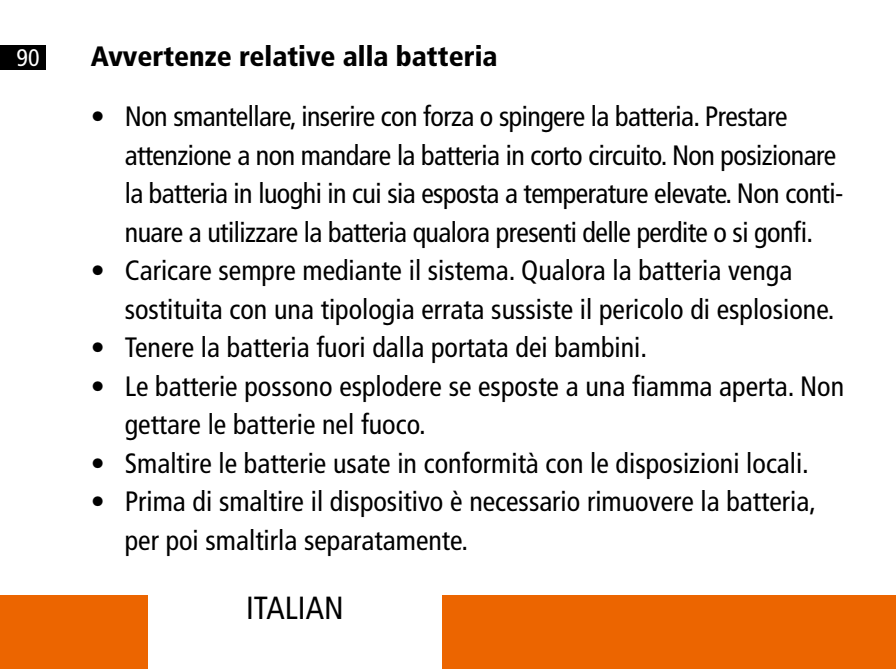
<style>
.page{position:relative;width:896px;height:669px;background:#fff}
.page>*{position:absolute;margin:0;border:0;box-sizing:border-box;transform-origin:0 0}
.t1{font:condensed 32px "Frutiger LT";color:#000}
.t2{font:condensed 28px/38.4px "Frutiger LT";color:#000}
.t3{font:condensed 28px/38.4px "Frutiger LT";letter-spacing:-.02em;color:#000}
.t4{font:900 condensed 28px "Frutiger LT";color:#000}
.t5{font:condensed 24px "Frutiger LT";color:#fff}
</style>
<div class="page">
<div style="left:0;top:45px;width:45px;height:24px;background:#000"></div>
<div style="left:0;top:595px;width:147px;height:74px;background:#ec6500"></div>
<div style="left:442px;top:595px;width:454px;height:74px;background:#ec6500"></div>
<p class="t5" style="left:17px;top:43px;width:25px">90</p>
<p class="t4" style="left:91px;top:40px;width:408px">Avvertenze relative alla batteria</p>
<p class="t3" style="left:125px;top:98px;width:720px;text-indent:-34px">• Non smantellare, inserire con forza o spingere la batteria. Prestare attenzione a non mandare la batteria in corto circuito. Non posizionare la batteria in luoghi in cui sia esposta a temperature elevate. Non conti&shy;nuare a utilizzare la batteria qualora presenti delle perdite o si gonfi.</p>
<p class="t2" style="left:125px;top:252px;width:711px;text-indent:-34px">• Caricare sempre mediante il sistema. Qualora la batteria venga sostituita con una tipologia errata sussiste il pericolo di esplosione.</p>
<p class="t2" style="left:91px;top:329px;width:558px">• Tenere la batteria fuori dalla portata dei bambini.</p>
<p class="t2" style="left:125px;top:367px;width:721px;text-indent:-34px">• Le batterie possono esplodere se esposte a una fiamma aperta. Non gettare le batterie nel fuoco.</p>
<p class="t2" style="left:91px;top:444px;width:720px">• Smaltire le batterie usate in conformità con le disposizioni locali.</p>
<p class="t2" style="left:125px;top:483px;width:693px;text-indent:-34px">• Prima di smaltire il dispositivo è necessario rimuovere la batteria, per poi smaltirla separatamente.</p>
<p class="t1" style="left:246px;top:590px;width:99px">ITALIAN</p>
</div>
